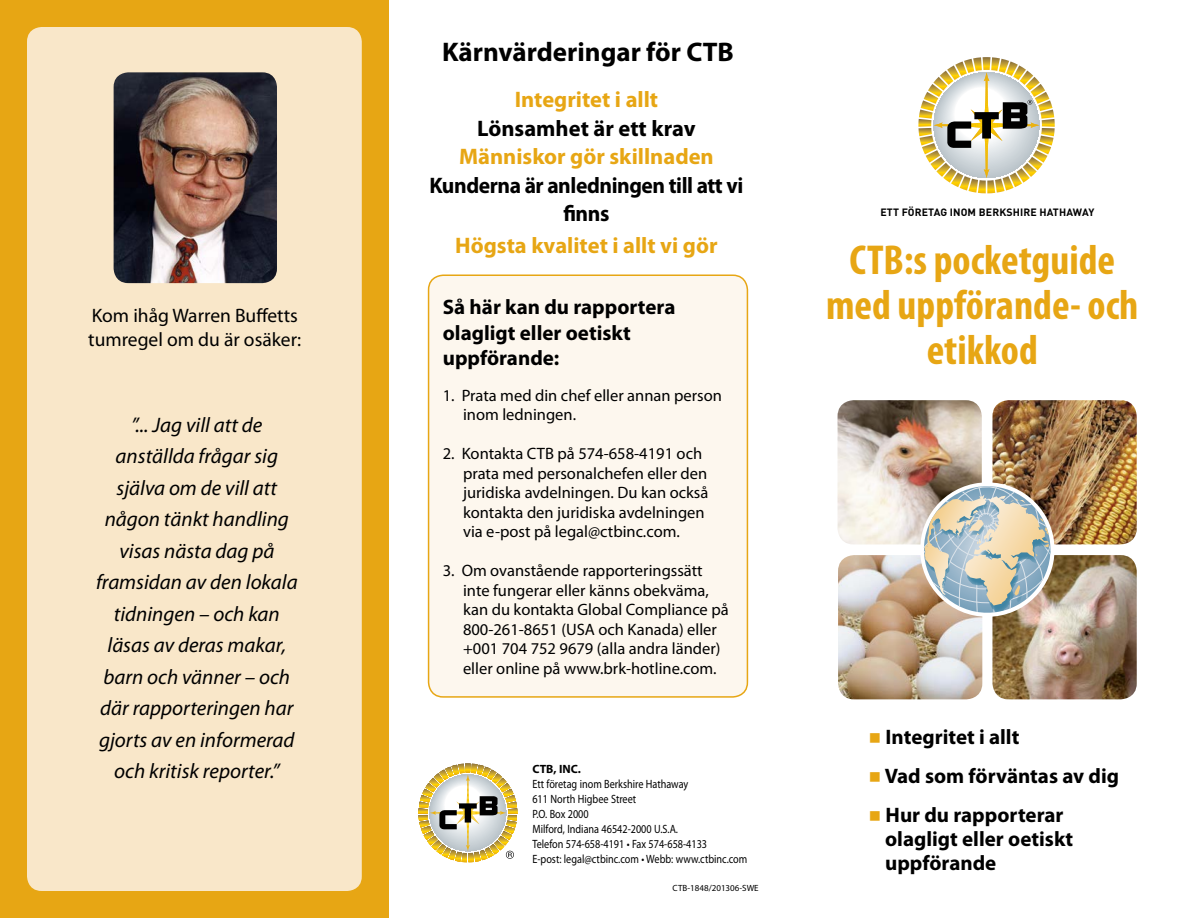
<style>
.page{position:relative;width:1188px;height:918px;background:#fff}
.page>*{position:absolute;margin:0;border:0;box-sizing:border-box;transform-origin:0 0}
.t1{font:700 condensed 42px/45px "Myriad Pro";color:#e7a614;text-align:center}
.t2{font:700 27px "Myriad Pro";color:#000}
.t3{font:700 22.5px "Myriad Pro";color:#e7a614}
.t4{font:700 22.5px/28.5px "Myriad Pro";letter-spacing:-.02em;color:#000;text-align:center;scale:.96 1}
.t5{font:700 22.5px "Myriad Pro";color:#000}
.t6{font:italic 21px/31.5px "Myriad Pro";color:#000;text-align:center}
.t7{font:700 21px/24px "Myriad Pro";color:#000}
.t8{font:19.5px/23.4px "Myriad Pro";color:#000}
.t9{font:16.5px/19.5px "Myriad Pro";color:#000}
.t10{font:12px/15px "Myriad Pro";color:#000;scale:.85 1}
.t11{font:700 12px "Myriad Pro";color:#000}
.t12{font:700 10.5px "DINOT";letter-spacing:.01em;color:#000}
.t13{font:9px "Myriad Pro";color:#000}
.s1{color:#e7a614}
</style>
<div class="page">
<div style="left:0;top:0;width:389px;height:918px;background:#e7a614"></div>
<svg style="left:418px;top:763px;width:99px;height:100px"></svg>
<div style="left:27px;top:27px;width:335px;height:864px;background:#f9e7c9;border-radius:15px"></div>
<img style="left:114px;top:72px;width:163px;height:211px">
<div style="left:429px;top:275px;width:318px;height:422px;background:#fdf7ee;border-radius:15px"></div>
<div style="left:428px;top:274px;width:320px;height:424px;border:2px solid #e7a614;border-radius:15px"></div>
<svg style="left:918px;top:57px;width:137px;height:136px"></svg>
<img style="left:838px;top:400px;width:144px;height:144px">
<img style="left:992px;top:400px;width:145px;height:144px">
<img style="left:838px;top:555px;width:144px;height:144px">
<img style="left:992px;top:555px;width:145px;height:144px">
<img style="left:918px;top:483px;width:139px;height:136px">
<p class="t8" style="left:88px;top:304px;width:215px">Kom ihåg Warren Buffetts tumregel om du är osäker:</p>
<p class="t6" style="left:96px;top:409px;width:203px">”... Jag vill att de anställda frågar sig själva om de vill att någon tänkt handling visas nästa dag på framsidan av den lokala tidningen – och kan läsas av deras makar, barn och vänner – och där rapporteringen har gjorts av en informerad och kritisk reporter.”</p>
<h2 class="t2" style="left:442px;top:34px;width:293px">Kärnvärderingar för CTB</h2>
<h3 class="t3" style="left:515px;top:85px;width:145px">Integritet i allt</h3>
<h3 class="t5" style="left:477px;top:114px;width:220px">Lönsamhet är ett krav</h3>
<h3 class="t3" style="left:459px;top:142px;width:256px">Människor gör skillnaden</h3>
<h3 class="t4" style="left:430px;top:170px;width:328px">Kunderna är anledningen till att vi finns</h3>
<h3 class="t3" style="left:455px;top:231px;width:264px">Högsta kvalitet i allt vi gör</h3>
<p class="t7" style="left:443px;top:294px;width:234px;line-height:25.2px">Så här kan du rapportera olagligt eller oetiskt uppförande:</p>
<p class="t9" style="left:463px;top:385px;width:260px;text-indent:-20px">1. Prata med din chef eller annan person inom ledningen.</p>
<p class="t9" style="left:463px;top:443px;width:247px;text-indent:-20px">2. Kontakta CTB på 574-658-4191 och prata med personalchefen eller den juridiska avdelningen. Du kan också kontakta den juridiska avdelningen via e-post på legal@ctbinc.com.</p>
<p class="t9" style="left:463px;top:561px;width:267px;text-indent:-20px">3. Om ovanstående rapporteringssätt inte fungerar eller känns obekväma, kan du kontakta Global Compliance på 800-261-8651 (USA och Kanada) eller +001 704 752 9679 (alla andra länder) eller online på www.brk-hotline.com.</p>
<p class="t11" style="left:532px;top:761px;width:50px">CTB, INC.</p>
<p class="t10" style="left:532px;top:776px;width:254px">Ett företag inom Berkshire Hathaway<br>611 North Higbee Street<br>P.O. Box 2000<br>Milford, Indiana 46542-2000 U.S.A.<br>Telefon 574-658-4191 • Fax 574-658-4133<br>E-post: legal@ctbinc.com • Webb: www.ctbinc.com</p>
<p class="t13" style="left:673px;top:882px;width:88px">CTB-1848/201306-SWE</p>
<p class="t12" style="left:881px;top:205px;width:216px">ETT FÖRETAG INOM BERKSHIRE HATHAWAY</p>
<h1 class="t1" style="left:826px;top:237px;width:314px">CTB:s pocketguide med uppförande- och etikkod</h1>
<p class="t7" style="left:869px;top:725px;width:152px"><span class="s1">■</span> Integritet i allt</p>
<p class="t7" style="left:869px;top:764px;width:252px"><span class="s1">■</span> Vad som förväntas av dig</p>
<p class="t7" style="left:885px;top:803px;width:189px;text-indent:-16px"><span class="s1">■</span> Hur du rapporterar olagligt eller oetiskt uppförande</p>
</div>
